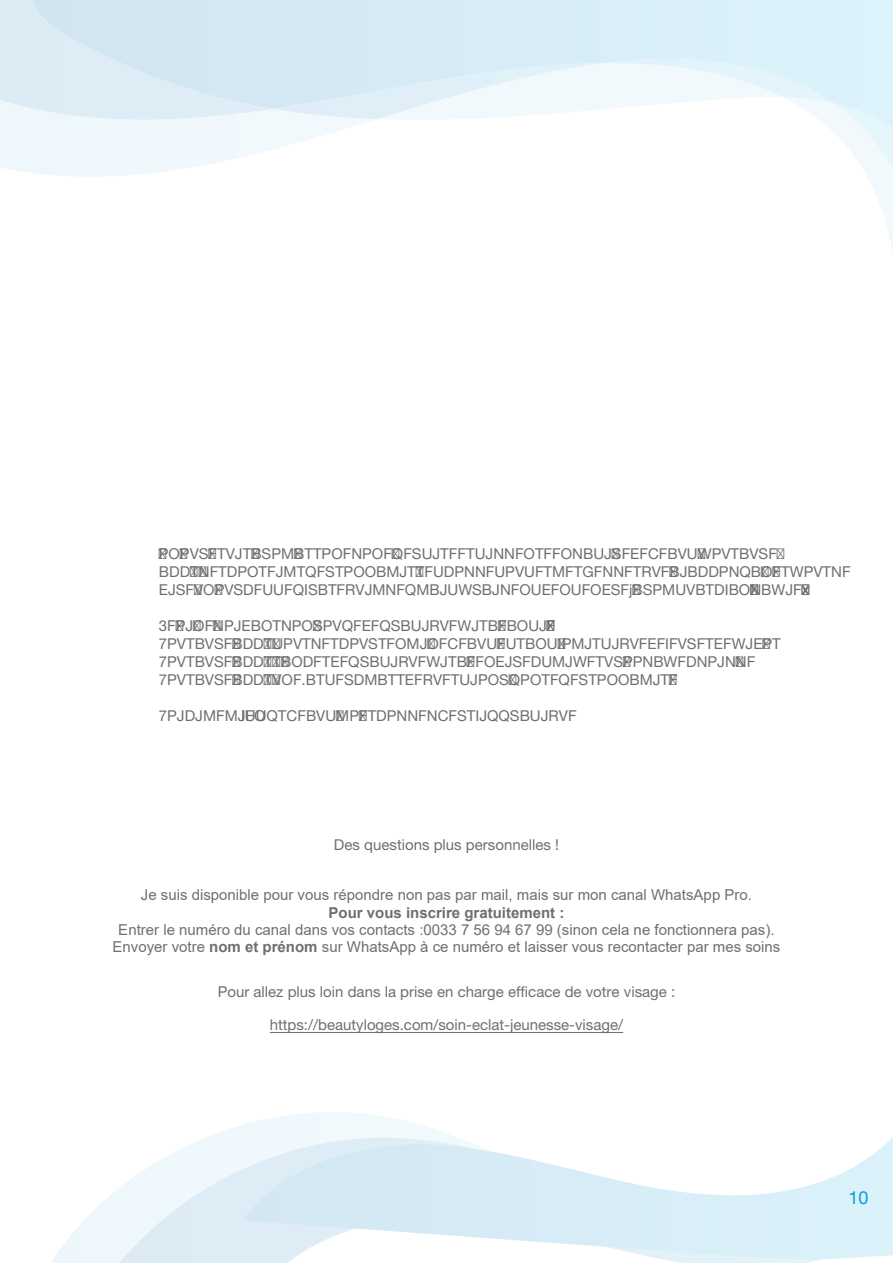
<style>
.page{position:relative;width:893px;height:1263px;background:#fff}
.page>*{position:absolute;margin:0;border:0;box-sizing:border-box;transform-origin:0 0}
.t1{font:18px "Helvetica Neue LT Std";color:#009fe3}
.t2{font:15px/18px "Helvetica Neue LT Std";color:#6f6f6e}
.t3{font:15px/17.1px "Arial";color:#706f6f;text-align:center}
.t4{font:15px "Helvetica Neue LT Std";color:#706f6f}
.t5{font:700 15px "Arial";color:#706f6f}
.s1{font-weight:700}
</style>
<div class="page">
<hr style="left:270px;top:1032px;width:353px;height:1px;background:#706f6f">
<p class="t2" style="left:159px;top:544px;width:693px">#POKPVS KFTVJT$BSPM$BTTPOF NPOFYQFSUJTFFTUJNNFOTFFONBUJÒSFEFCFBVUÏWPVTBVSF[<br>BDDÒTËNFTDPOTFJMTQFSTPOOBMJTÏTFUDPNNFUPVUFTMFTGFNNFTRVFKBJBDDPNQBHOÏFT WPVTNF<br>EJSF[VOKPVSDFUUFQISBTFRVJMNFQMBJUWSBJNFOUEFOUFOESFj$BSPM UVBTDIBOHÏNBWJF€-x</p>
<p class="t2" style="left:159px;top:616px;width:623px">3FKPJHOF[NPJEBOTNPOHSPVQFEFQSBUJRVFWJTBHFBOUJÉHF 7PVTBVSF[BDDÒTËUPVTNFTDPVSTFOMJHOFCFBVUÏFUTBOUÏIPMJTUJRVF EFIFVSFTEFWJEÏPT 7PVTBVSF[BDDÒTËTÏBODFTEFQSBUJRVFWJTBHFFOEJSFDUMJWFTVS[PPNBWFDNPJNÐNF 7PVTBVSF[BDDÒTËVOF.BTUFSDMBTTEFRVFTUJPOSÏQPOTFQFSTPOOBMJTÏF</p>
<p class="t2" style="left:159px;top:706px;width:108px">7PJDJMFMJFO</p>
<p class="t2" style="left:241px;top:706px;width:337px">IUUQTCFBVUZMPHFTDPNNFNCFSTIJQQSBUJRVF</p>
<p class="t4" style="left:334px;top:836px;width:227px">Des questions plus personnelles !</p>
<p class="t3" style="left:141px;top:886px;width:613px">Je suis disponible pour vous répondre non pas par mail, mais sur mon canal WhatsApp Pro.</p>
<p class="t5" style="left:329px;top:902px;width:237px">Pour vous inscrire gratuitement :</p>
<p class="t3" style="left:113px;top:921px;width:669px">Entrer le numéro du canal dans vos contacts :0033 7 56 94 67 99 (sinon cela ne fonctionnera pas).<br>Envoyer votre <span class="s1">nom et prénom</span> sur WhatsApp à ce numéro et laisser vous recontacter par mes soins</p>
<p class="t4" style="left:218px;top:983px;width:459px">Pour allez plus loin dans la prise en charge efficace de votre visage :</p>
<p class="t4" style="left:270px;top:1016px;width:355px">https://beautyloges.com/soin-eclat-jeunesse-visage/</p>
<p class="t1" style="left:848px;top:1187px;width:22px">10</p>
</div>
